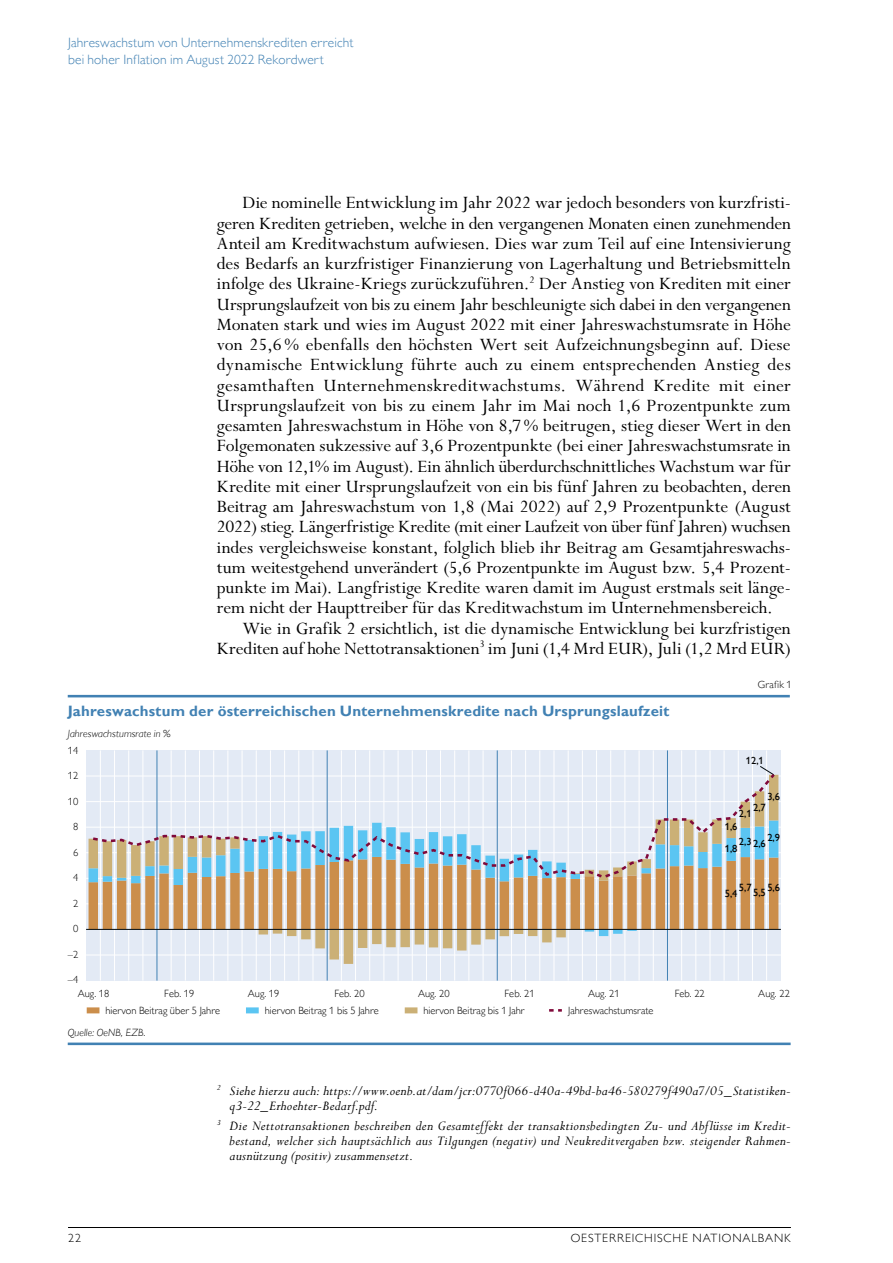
<style>
.page{position:relative;width:893px;height:1263px;background:#fff}
.page>*{position:absolute;margin:0;border:0;box-sizing:border-box;transform-origin:0 0}
.id343{font:19.5px/20.2px "Perpetua Std";color:#000;text-align:justify}
.id339{font:italic 15px/15px "Perpetua Std";letter-spacing:.015em;color:#000}
.t1{font:700 15px "Gill Sans MT Pro";letter-spacing:.01em;color:#4181b3}
.t2{font:300 13.5px/16.5px "Gill Sans MT Pro";letter-spacing:.01em;color:#4181b3}
.t3{font:300 12px "Gill Sans MT Pro";letter-spacing:.075em;color:#000}
.t4{font:300 10.5px "Gill Sans MT Pro";color:#000}
.t5{font:italic 300 10.5px/17.1px "Gill Sans MT Pro";letter-spacing:.005em;color:#000}
.t6{font:500 10.5px "Gill Sans MT Pro";color:#000}
.s1{font-style:normal}
</style>
<div class="page">
<hr style="left:68px;top:1227px;width:723px;height:1px;background:#000">
<hr style="left:68px;top:695px;width:722px;height:2px;background:#4181b3">
<hr style="left:68px;top:1042px;width:723px;height:3px;background:#4181b3">
<div style="left:87px;top:1007px;width:12px;height:6px;background:#cb8e4b"></div>
<div style="left:246px;top:1007px;width:13px;height:6px;background:#5bc5f2"></div>
<div style="left:405px;top:1007px;width:12px;height:6px;background:#cbb076"></div>
<svg style="left:549px;top:1009px;width:13px;height:3px"></svg>
<div style="left:86px;top:750px;width:695px;height:230px;background:#e3eaf5"></div>
<hr style="left:86px;top:775px;width:695px;height:1px;background:#fff">
<hr style="left:86px;top:801px;width:695px;height:1px;background:#fff">
<hr style="left:86px;top:827px;width:695px;height:1px;background:#fff">
<hr style="left:86px;top:852px;width:695px;height:1px;background:#fff">
<hr style="left:86px;top:878px;width:695px;height:1px;background:#fff">
<hr style="left:86px;top:903px;width:695px;height:1px;background:#fff">
<hr style="left:86px;top:954px;width:695px;height:1px;background:#fff">
<hr style="left:766px;top:750px;width:1px;height:230px;background:#fff">
<hr style="left:752px;top:750px;width:1px;height:230px;background:#fff">
<hr style="left:738px;top:750px;width:1px;height:230px;background:#fff">
<hr style="left:724px;top:750px;width:1px;height:230px;background:#fff">
<hr style="left:710px;top:750px;width:1px;height:230px;background:#fff">
<hr style="left:695px;top:750px;width:1px;height:230px;background:#fff">
<hr style="left:681px;top:750px;width:1px;height:230px;background:#fff">
<hr style="left:653px;top:750px;width:1px;height:230px;background:#fff">
<hr style="left:639px;top:750px;width:1px;height:230px;background:#fff">
<hr style="left:624px;top:750px;width:1px;height:230px;background:#fff">
<hr style="left:610px;top:750px;width:1px;height:230px;background:#fff">
<hr style="left:596px;top:750px;width:1px;height:230px;background:#fff">
<hr style="left:582px;top:750px;width:1px;height:230px;background:#fff">
<hr style="left:568px;top:750px;width:1px;height:230px;background:#fff">
<hr style="left:554px;top:750px;width:1px;height:230px;background:#fff">
<hr style="left:539px;top:750px;width:1px;height:230px;background:#fff">
<hr style="left:525px;top:750px;width:1px;height:230px;background:#fff">
<hr style="left:511px;top:750px;width:1px;height:230px;background:#fff">
<hr style="left:483px;top:750px;width:1px;height:230px;background:#fff">
<hr style="left:468px;top:750px;width:1px;height:230px;background:#fff">
<hr style="left:454px;top:750px;width:1px;height:230px;background:#fff">
<hr style="left:440px;top:750px;width:1px;height:230px;background:#fff">
<hr style="left:426px;top:750px;width:1px;height:230px;background:#fff">
<hr style="left:412px;top:750px;width:1px;height:230px;background:#fff">
<hr style="left:398px;top:750px;width:1px;height:230px;background:#fff">
<hr style="left:383px;top:750px;width:1px;height:230px;background:#fff">
<hr style="left:369px;top:750px;width:1px;height:230px;background:#fff">
<hr style="left:355px;top:750px;width:1px;height:230px;background:#fff">
<hr style="left:341px;top:750px;width:1px;height:230px;background:#fff">
<hr style="left:313px;top:750px;width:1px;height:230px;background:#fff">
<hr style="left:298px;top:750px;width:1px;height:230px;background:#fff">
<hr style="left:284px;top:750px;width:1px;height:230px;background:#fff">
<hr style="left:270px;top:750px;width:1px;height:230px;background:#fff">
<hr style="left:256px;top:750px;width:1px;height:230px;background:#fff">
<hr style="left:242px;top:750px;width:1px;height:230px;background:#fff">
<hr style="left:227px;top:750px;width:1px;height:230px;background:#fff">
<hr style="left:213px;top:750px;width:1px;height:230px;background:#fff">
<hr style="left:199px;top:750px;width:1px;height:230px;background:#fff">
<hr style="left:185px;top:750px;width:1px;height:230px;background:#fff">
<hr style="left:171px;top:750px;width:1px;height:230px;background:#fff">
<hr style="left:142px;top:750px;width:1px;height:230px;background:#fff">
<hr style="left:128px;top:750px;width:1px;height:230px;background:#fff">
<hr style="left:114px;top:750px;width:1px;height:230px;background:#fff">
<hr style="left:100px;top:750px;width:1px;height:230px;background:#fff">
<svg style="left:89px;top:775px;width:689px;height:189px"></svg>
<svg style="left:760px;top:766px;width:9px;height:5px"></svg>
<hr style="left:157px;top:750px;width:1px;height:230px;background:#4181b3">
<hr style="left:327px;top:750px;width:1px;height:230px;background:#4181b3">
<hr style="left:497px;top:750px;width:1px;height:230px;background:#4181b3">
<hr style="left:667px;top:750px;width:1px;height:230px;background:#4181b3">
<svg style="left:90px;top:771px;width:687px;height:109px"></svg>
<hr style="left:86px;top:929px;width:695px;height:1px;background:#030a0d">
<p class="t2" style="left:68px;top:34px;width:287px">Jahreswachstum von Unternehmenskrediten erreicht bei hoher Inflation im August 2022 Rekordwert</p>
<p class="id343" style="left:217px;top:193px;width:576px;text-indent:26px">Die nominelle Entwicklung im Jahr 2022 war jedoch besonders von kurzfristi&shy;geren Krediten getrieben, welche in den vergangenen Monaten einen zunehmenden Anteil am Kreditwachstum aufwiesen. Dies war zum Teil auf eine Intensivierung des Bedarfs an kurzfristiger Finanzierung von Lagerhaltung und Betriebsmitteln infolge des Ukraine-Kriegs zurückzuführen.<sup>2</sup> Der Anstieg von Krediten mit einer Ursprungslaufzeit von bis zu einem Jahr beschleunigte sich dabei in den vergangenen Monaten stark und wies im August 2022 mit einer Jahreswachstumsrate in Höhe von 25,6 % ebenfalls den höchsten Wert seit Aufzeichnungsbeginn auf. Diese dynamische Entwicklung führte auch zu einem entsprechenden Anstieg des gesamthaften Unternehmenskreditwachstums. Während Kredite mit einer Ursprungslaufzeit von bis zu einem Jahr im Mai noch 1,6 Prozentpunkte zum gesamten Jahreswachstum in Höhe von 8,7 % beitrugen, stieg dieser Wert in den Folgemonaten sukzessive auf 3,6 Prozentpunkte (bei einer Jahreswachstumsrate in Höhe von 12,1% im August). Ein ähnlich überdurchschnittliches Wachstum war für Kredite mit einer Ursprungslaufzeit von ein bis fünf Jahren zu beobachten, deren Beitrag am Jahreswachstum von 1,8 (Mai 2022) auf 2,9 Prozentpunkte (August 2022) stieg. Längerfristige Kredite (mit einer Laufzeit von über fünf Jahren) wuchsen indes vergleichsweise konstant, folglich blieb ihr Beitrag am Gesamtjahreswachs&shy;tum weitestgehend unverändert (5,6 Prozentpunkte im August bzw. 5,4 Prozent&shy;punkte im Mai). Langfristige Kredite waren damit im August erstmals seit länge&shy;rem nicht der Haupttreiber für das Kreditwachstum im Unternehmensbereich.</p>
<p class="id343" style="left:217px;top:619px;width:576px;text-align:right">Wie in Grafik 2 ersichtlich, ist die dynamische Entwicklung bei kurzfristigen<br>Krediten auf hohe Nettotransaktionen<sup>3</sup> im Juni (1,4 Mrd EUR), Juli (1,2 Mrd EUR)</p>
<p class="t1" style="left:68px;top:702px;width:603px">Jahreswachstum der österreichischen Unternehmenskredite nach Ursprungslaufzeit</p>
<p class="t5" style="left:68px;top:724px;width:104px">Jahreswachstumsrate in %<br><span class="s1">14</span></p>
<p class="t4" style="left:68px;top:769px;width:12px">12</p>
<p class="t4" style="left:68px;top:795px;width:12px">10</p>
<p class="t4" style="left:73px;top:820px;width:7px">8</p>
<p class="t4" style="left:73px;top:846px;width:7px">6</p>
<p class="t4" style="left:73px;top:871px;width:7px">4</p>
<p class="t4" style="left:73px;top:897px;width:7px">2</p>
<p class="t4" style="left:73px;top:922px;width:7px">0</p>
<p class="t4" style="left:68px;top:948px;width:12px">–2</p>
<p class="t4" style="left:68px;top:974px;width:12px">–4</p>
<p class="t4" style="left:758px;top:678px;width:36px">Grafik 1</p>
<p class="t6" style="left:746px;top:754px;width:20px">12,1</p>
<p class="t6" style="left:767px;top:790px;width:14px">3,6</p>
<p class="t6" style="left:753px;top:801px;width:14px">2,7</p>
<p class="t6" style="left:739px;top:807px;width:14px">2,1</p>
<p class="t6" style="left:725px;top:821px;width:14px">1,6</p>
<p class="t6" style="left:739px;top:836px;width:28px">2,3 2,6</p>
<p class="t6" style="left:767px;top:831px;width:14px">2,9</p>
<p class="t6" style="left:725px;top:842px;width:14px">1,8</p>
<p class="t6" style="left:739px;top:881px;width:14px">5,7</p>
<p class="t6" style="left:767px;top:881px;width:14px">5,6</p>
<p class="t6" style="left:753px;top:887px;width:14px">5,5</p>
<p class="t6" style="left:725px;top:887px;width:14px">5,4</p>
<p class="t4" style="left:78px;top:987px;width:33px">Aug. 18</p>
<p class="t4" style="left:164px;top:987px;width:32px">Feb. 19</p>
<p class="t4" style="left:248px;top:987px;width:33px">Aug. 19</p>
<p class="t4" style="left:334px;top:987px;width:32px">Feb. 20</p>
<p class="t4" style="left:418px;top:987px;width:33px">Aug. 20</p>
<p class="t4" style="left:505px;top:987px;width:32px">Feb. 21</p>
<p class="t4" style="left:588px;top:987px;width:33px">Aug. 21</p>
<p class="t4" style="left:675px;top:987px;width:32px">Feb. 22</p>
<p class="t4" style="left:758px;top:987px;width:33px">Aug. 22</p>
<p class="t4" style="left:105px;top:1004px;width:116px">hiervon Beitrag über 5 Jahre</p>
<p class="t4" style="left:265px;top:1004px;width:116px">hiervon Beitrag 1 bis 5 Jahre</p>
<p class="t4" style="left:423px;top:1004px;width:103px">hiervon Beitrag bis 1 Jahr</p>
<p class="t4" style="left:568px;top:1004px;width:87px">Jahreswachstumsrate</p>
<p class="t5" style="left:68px;top:1023px;width:79px">Quelle: OeNB, EZB.</p>
<p class="id339" style="left:230px;top:1084px;width:563px;text-indent:-13px"><sup>2</sup> Siehe hierzu auch: https://www.oenb.at/dam/jcr:0770f066-d40a-49bd-ba46-580279f490a7/05_Statistiken&shy;q3-22_Erhoehter-Bedarf.pdf.</p>
<p class="id339" style="left:230px;top:1119px;width:561px;text-align:justify;text-indent:-13px"><sup>3</sup> Die Nettotransaktionen beschreiben den Gesamteffekt der transaktionsbedingten Zu- und Abflüsse im Kredit&shy;bestand, welcher sich hauptsächlich aus Tilgungen (negativ) und Neukreditvergaben bzw. steigender Rahmen&shy;ausnützung (positiv) zusammensetzt.</p>
<p class="t3" style="left:68px;top:1231px;width:14px">22</p>
<p class="t3" style="left:571px;top:1231px;width:222px">OESTERREICHISCHE NATIONALBANK</p>
</div>
